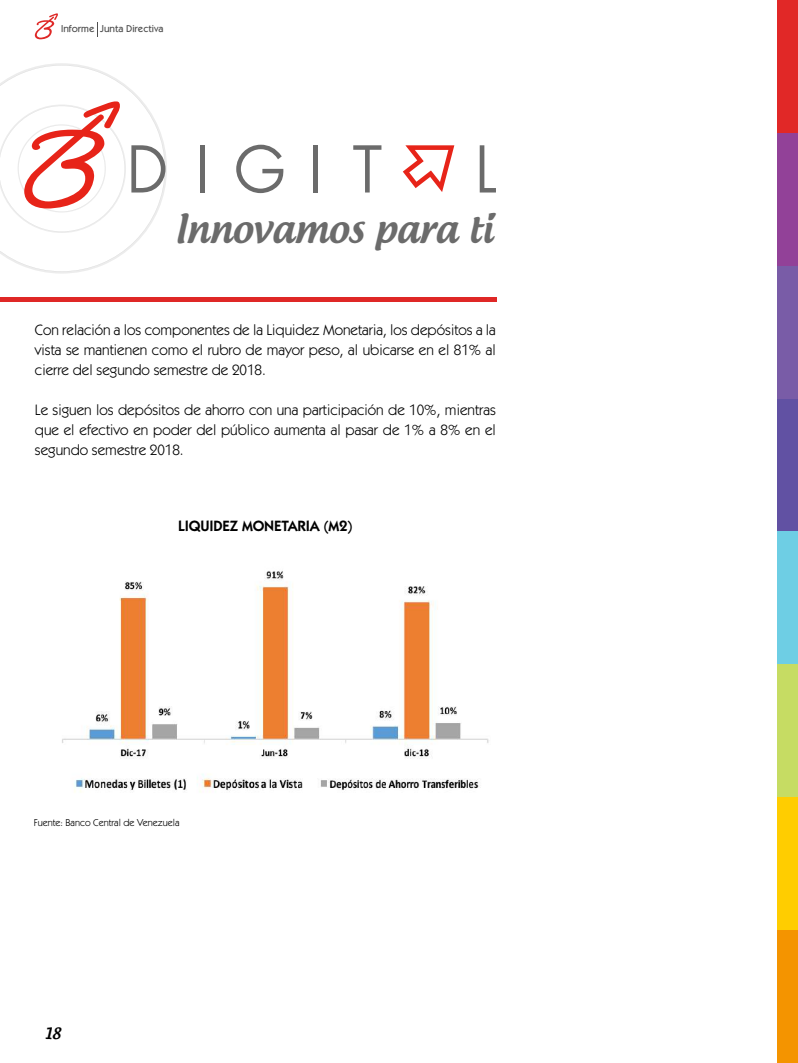
<style>
.page{position:relative;width:798px;height:1063px;background:#fff}
.page>*{position:absolute;margin:0;border:0;box-sizing:border-box;transform-origin:0 0}
.t1{font:500 38.5px "Androgyne";color:#6b6b6b}
.t2{font:15px/20px "Itc Kabel";color:#000;text-align:justify}
.t3{font:600 15px "Itc Kabel";letter-spacing:-.01em;color:#000}
.t4{font:500 15px "Androgyne";color:#000}
.t5{font:10px "Itc Kabel";color:#000}
.t6{font:500 10px "Itc Kabel";color:#4f4f4f}
</style>
<div class="page">
<hr style="left:0;top:297px;width:496px;height:4px;background:#df2826">
<div style="left:776px;top:0;width:21px;height:133px;background:#e12827"></div>
<div style="left:776px;top:133px;width:21px;height:133px;background:#924198"></div>
<div style="left:776px;top:266px;width:21px;height:133px;background:#795ca7"></div>
<div style="left:776px;top:399px;width:21px;height:132px;background:#6151a3"></div>
<div style="left:776px;top:531px;width:21px;height:133px;background:#6ecee4"></div>
<div style="left:776px;top:664px;width:21px;height:133px;background:#c6dc63"></div>
<div style="left:776px;top:797px;width:21px;height:133px;background:#ffcd00"></div>
<div style="left:776px;top:930px;width:21px;height:133px;background:#f49400"></div>
<svg style="left:35px;top:13px;width:23px;height:26px"></svg>
<svg style="left:0;top:65px;width:144px;height:207px"></svg>
<hr style="left:313px;top:145px;width:4px;height:48px;background:#6b6b6b">
<svg style="left:236px;top:145px;width:47px;height:48px"></svg>
<hr style="left:200px;top:145px;width:4px;height:48px;background:#6b6b6b">
<svg style="left:353px;top:145px;width:28px;height:48px"></svg>
<svg style="left:479px;top:145px;width:17px;height:48px"></svg>
<svg style="left:0;top:101px;width:165px;height:132px"></svg>
<svg style="left:402px;top:145px;width:52px;height:47px"></svg>
<img style="left:62px;top:571px;width:427px;height:221px">
<p class="t6" style="left:61px;top:23px;width:104px">Informe Junta Directiva</p>
<h1 class="t1" style="left:175px;top:204px;width:320px">Innovamos para ti</h1>
<p class="t2" style="left:35px;top:320px;width:462px">Con relación a los componentes de la Liquidez Monetaria, los depósitos a la vista se mantienen como el rubro de mayor peso, al ubicarse en el 81% al cierre del segundo semestre de 2018.</p>
<p class="t2" style="left:35px;top:400px;width:462px">Le siguen los depósitos de ahorro con una participación de 10%, mientras que el efectivo en poder del público aumenta al pasar de 1% a 8% en el segundo semestre 2018.</p>
<p class="t3" style="left:178px;top:517px;width:175px">LIQUIDEZ MONETARIA (M2)</p>
<p class="t5" style="left:34px;top:817px;width:147px">Fuente: Banco Central de Venezuela</p>
<p class="t4" style="left:45px;top:1024px;width:18px">18</p>
</div>
